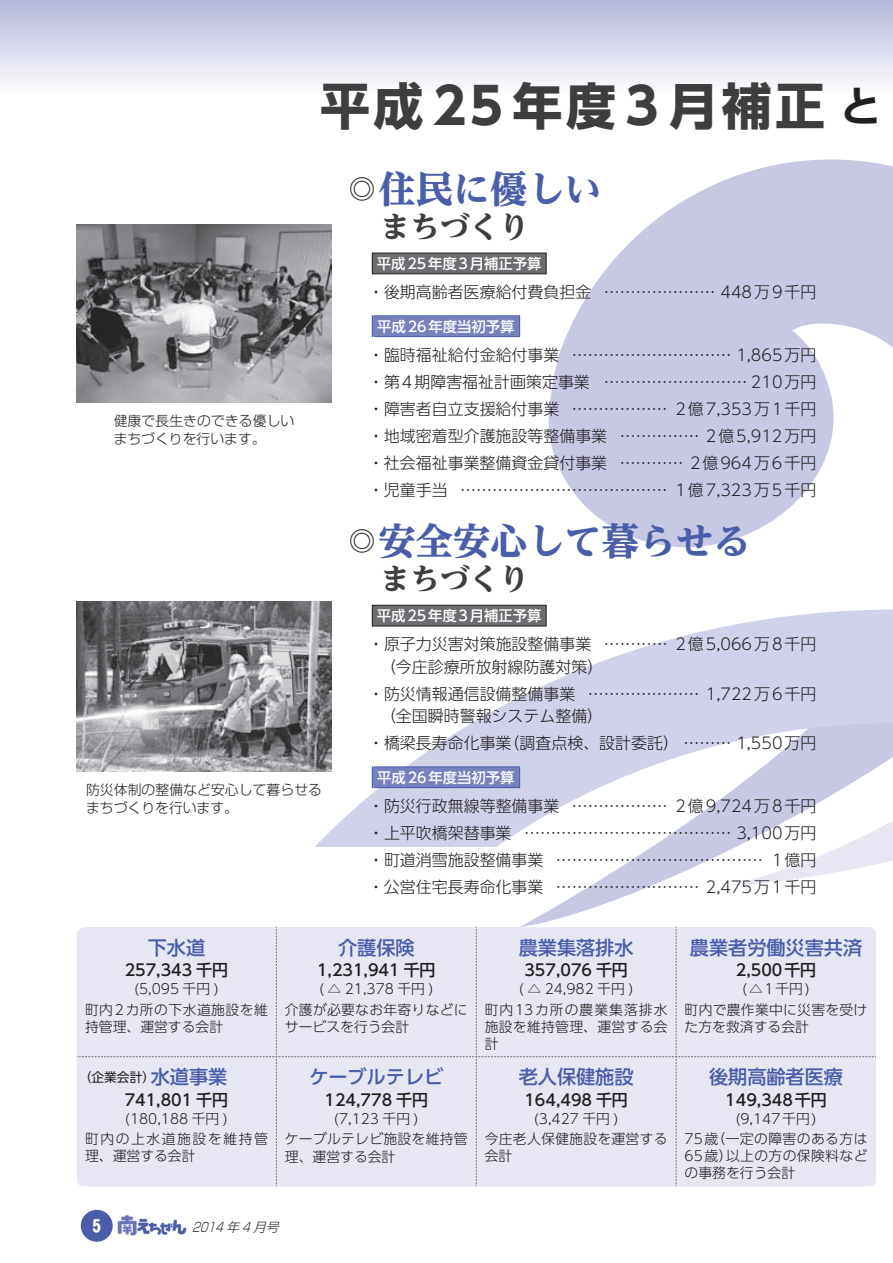
<style>
.page{position:relative;width:893px;height:1263px;background:#fff}
.page>*{position:absolute;margin:0;border:0;box-sizing:border-box;transform-origin:0 0}
.t1{font:700 49.95px "UD Shin Go Pr 6";letter-spacing:.07em;color:#3e3e3f}
.t2{font:700 42.45px "UD Shin Go Pr 6 De";color:#231f20}
.t3{font:800 37.2px "UD Reimin Pr 6";color:#4a5da9}
.t4{font:800 29.7px "UD Reimin Pr 6";color:#3e3e3f}
.t5{font:800 26.55px "UD Reimin Pr 6";color:#231f20}
.t6{font:500 19.2px "UD Shin Go Pr 6";color:#4a5da9}
.t7{font:18px "DF Maru Gothic SB WIN RKSJ H";color:#fff}
.t8{font:300 15.9px/22.4px "UD Shin Go Pr 6";color:#231f20}
.t9{font:500 15.9px "UD Shin Go Pr 6";color:#231f20}
.t10{font:300 15.9px "UD Shin Go Pr 6";letter-spacing:.125em;color:#231f20}
.t11{font:500 14.4px "UD Shin Go Pr 6";color:#fff}
.t12{font:300 13.8px/20.2px "UD Shin Go Pr 6";letter-spacing:.02em;color:#231f20;text-align:center}
.t13{font:300 13.8px/18.1px "Shin Go Pro";letter-spacing:.005em;color:#231f20}
.t14{font:300 13.8px/17px "UD Shin Go Pr 6";color:#231f20}
.t15{font:300 13.8px/20.2px "UD Shin Go Pr 6";letter-spacing:.075em;color:#231f20;text-align:center}
.t16{font:300 13.8px/20.2px "UD Shin Go Pr 6";letter-spacing:.11em;color:#231f20;text-align:center}
.t17{font:italic 300 12.75px "Shin Go Pro";color:#231f20;scale:.8 1}
.t18{font:12.75px "UD Shin Go Pr 6";color:#231f20}
</style>
<div class="page">
<svg style="left:519px;top:159px;width:374px;height:768px;fill:#c7c8e4"></svg>
<svg style="left:315px;top:609px;width:412px;height:238px"></svg>
<svg style="left:727px;top:334px;width:166px;height:552px"></svg>
<div style="left:81px;top:1210px;width:32px;height:32px;background:#4a5da9;border-radius:50%"></div>
<svg style="left:117px;top:1214px;width:70px;height:22px"></svg>
<div style="left:0;top:0;width:893px;height:94px;background:linear-gradient(to bottom,#b4b6da,#fdfdfe)"></div>
<div style="left:372px;top:253px;width:174px;height:21px;background:#6c6d70"></div>
<div style="left:372px;top:253px;width:174px;height:21px;border:1px solid #231f20"></div>
<div style="left:372px;top:316px;width:148px;height:21px;background:#7980be"></div>
<div style="left:372px;top:605px;width:174px;height:21px;background:#6c6d70"></div>
<div style="left:372px;top:605px;width:174px;height:21px;border:1px solid #231f20"></div>
<div style="left:372px;top:767px;width:148px;height:21px;background:#7980be"></div>
<img style="left:77px;top:224px;width:255px;height:179px">
<img style="left:77px;top:602px;width:255px;height:170px">
<div style="left:77px;top:927px;width:799px;height:259px;background:#e7e7f3"></div>
<h1 class="t1" style="left:320px;top:65px;width:507px">平成25年度3月補正</h1>
<h3 class="t3" style="left:379px;top:158px;width:225px">住民に優しい</h3>
<h3 class="t5" style="left:349px;top:167px;width:28px">◎</h3>
<h3 class="t4" style="left:381px;top:202px;width:150px">まちづくり</h3>
<p class="t11" style="left:377px;top:252px;width:166px">平成25年度3月補正予算</p>
<p class="t8" style="left:368px;top:280px;width:225px">・後期高齢者医療給付費負担金</p>
<p class="t11" style="left:377px;top:314px;width:139px">平成26年度当初予算</p>
<p class="t8" style="left:572px;top:343px;width:246px">………………………… 1,865 万円</p>
<p class="t8" style="left:604px;top:280px;width:214px">………………… 448 万9千円</p>
<p class="t8" style="left:368px;top:343px;width:193px">・臨時福祉給付金給付事業</p>
<p class="t13" style="left:114px;top:409px;width:182px">健康で長生きのできる優しいまちづくりを行います。</p>
<p class="t13" style="left:86px;top:779px;width:238px">防災体制の整備など安心して暮らせるまちづくりを行います。</p>
<p class="t8" style="left:368px;top:370px;width:223px">・第4期障害福祉計画策定事業</p>
<p class="t8" style="left:604px;top:370px;width:214px">……………………… 210 万円</p>
<p class="t8" style="left:368px;top:397px;width:193px">・障害者自立支援給付事業</p>
<p class="t8" style="left:572px;top:397px;width:97px">………………</p>
<p class="t10" style="left:675px;top:396px;width:142px">2億7,353万1千円</p>
<p class="t8" style="left:368px;top:424px;width:241px">・地域密着型介護施設等整備事業</p>
<p class="t8" style="left:368px;top:452px;width:241px">・社会福祉事業整備資金貸付事業</p>
<p class="t8" style="left:620px;top:424px;width:198px">…………… 2 億5,912万円</p>
<p class="t10" style="left:620px;top:450px;width:198px">………… 2億964万6千円</p>
<p class="t10" style="left:675px;top:478px;width:142px">1億7,323万5千円</p>
<p class="t8" style="left:368px;top:479px;width:81px">・児童手当</p>
<h3 class="t3" style="left:379px;top:510px;width:374px">安全安心して暮らせる</h3>
<p class="t8" style="left:460px;top:479px;width:209px">…………………………………</p>
<h3 class="t5" style="left:349px;top:519px;width:28px">◎</h3>
<h3 class="t4" style="left:381px;top:554px;width:150px">まちづくり</h3>
<p class="t11" style="left:377px;top:604px;width:166px">平成25年度3月補正予算</p>
<p class="t8" style="left:368px;top:633px;width:237px">・原子力災害対策施設整備事業　（今庄診療所放射線防護対策(</p>
<p class="t8" style="left:588px;top:682px;width:230px">………………… 1,722 万6千円</p>
<p class="t10" style="left:675px;top:631px;width:142px">2億5,066万8千円</p>
<p class="t8" style="left:604px;top:633px;width:65px">…………</p>
<p class="t8" style="left:368px;top:682px;width:237px">・防災情報通信設備整備事業<br>　（全国瞬時警報システム整備(</p>
<p class="t8" style="left:504px;top:731px;width:314px">（調査点検、設計委託） ……… 1,550万円</p>
<p class="t8" style="left:368px;top:731px;width:145px">・橋梁長寿命化事業</p>
<p class="t11" style="left:377px;top:765px;width:139px">平成26年度当初予算</p>
<p class="t8" style="left:524px;top:792px;width:294px;line-height:27.2px;text-indent:-156px">・防災行政無線等整備事業<br>………………………………… 3,100 万円</p>
<p class="t10" style="left:675px;top:793px;width:142px">2億9,724万8千円</p>
<p class="t8" style="left:572px;top:794px;width:97px">………………</p>
<p class="t8" style="left:368px;top:821px;width:145px">・上平吹橋架替事業</p>
<p class="t8" style="left:368px;top:848px;width:177px">・町道消雪施設整備事業</p>
<p class="t8" style="left:368px;top:875px;width:177px">・公営住宅長寿命化事業</p>
<p class="t8" style="left:556px;top:848px;width:209px">…………………………………</p>
<p class="t8" style="left:772px;top:848px;width:46px">1億円</p>
<p class="t8" style="left:556px;top:875px;width:262px">……………………… 2,475 万1千円</p>
<h2 class="t2" style="left:839px;top:71px;width:44px">と</h2>
<p class="t6" style="left:148px;top:932px;width:59px">下水道</p>
<p class="t9" style="left:125px;top:957px;width:105px">257,343 千円</p>
<p class="t12" style="left:85px;top:979px;width:184px">(5,095 千円 (<br>町内2カ所の下水道施設を維</p>
<p class="t14" style="left:85px;top:1017px;width:140px">持管理、運営する会計</p>
<p class="t6" style="left:151px;top:1061px;width:78px">水道事業</p>
<p class="t18" style="left:79px;top:1066px;width:78px">（企業会計）</p>
<p class="t9" style="left:125px;top:1087px;width:105px">741,801 千円</p>
<p class="t16" style="left:85px;top:1108px;width:184px">(180,188 千円 (<br>町内の上水道施設を維持管</p>
<p class="t12" style="left:85px;top:1145px;width:112px">理、運営する会計</p>
<p class="t6" style="left:338px;top:932px;width:78px">介護保険</p>
<p class="t9" style="left:317px;top:957px;width:120px">1,231,941 千円</p>
<p class="t12" style="left:285px;top:979px;width:184px">( △ 21,378 千円 (<br>介護が必要なお年寄りなどに</p>
<p class="t14" style="left:285px;top:1017px;width:126px">サービスを行う会計</p>
<p class="t6" style="left:309px;top:1061px;width:135px">ケーブルテレビ</p>
<p class="t9" style="left:325px;top:1087px;width:105px">124,778 千円</p>
<p class="t12" style="left:285px;top:1108px;width:184px">(7,123 千円 (<br>ケーブルテレビ施設を維持管</p>
<p class="t12" style="left:285px;top:1146px;width:112px">理、運営する会計</p>
<p class="t6" style="left:519px;top:932px;width:116px">農業集落排水</p>
<p class="t9" style="left:524px;top:957px;width:105px">357,076 千円</p>
<p class="t15" style="left:485px;top:979px;width:184px">( △ 24,982 千円 (<br>町内13カ所の農業集落排水</p>
<p class="t12" style="left:485px;top:1017px;width:184px;line-height:17px;text-align:left">施設を維持管理、運営する会計</p>
<p class="t6" style="left:519px;top:1061px;width:116px">老人保健施設</p>
<p class="t9" style="left:524px;top:1087px;width:105px">164,498 千円</p>
<p class="t12" style="left:485px;top:1108px;width:184px">(3,427 千円 (<br>今庄老人保健施設を運営する</p>
<p class="t12" style="left:485px;top:1145px;width:29px">会計</p>
<p class="t7" style="left:92px;top:1217px;width:11px">5</p>
<p class="t17" style="left:192px;top:1216px;width:116px">2014 年 4 月号</p>
<p class="t6" style="left:690px;top:932px;width:174px">農業者労働災害共済</p>
<p class="t9" style="left:736px;top:957px;width:82px">2,500千円</p>
<p class="t12" style="left:685px;top:979px;width:184px">(△1千円(<br>町内で農作業中に災害を受け</p>
<p class="t14" style="left:685px;top:1017px;width:126px">た方を救済する会計</p>
<p class="t6" style="left:709px;top:1061px;width:135px">後期高齢者医療</p>
<p class="t9" style="left:725px;top:1087px;width:103px">149,348千円</p>
<p class="t12" style="left:685px;top:1108px;width:184px">(9,147千円(<br>75 （歳一定の障害のある方は</p>
<p class="t12" style="left:726px;top:1145px;width:143px">以上の方の保険料など</p>
<p class="t14" style="left:685px;top:1147px;width:112px">65歳）<br>の事務を行う会計</p>
</div>
